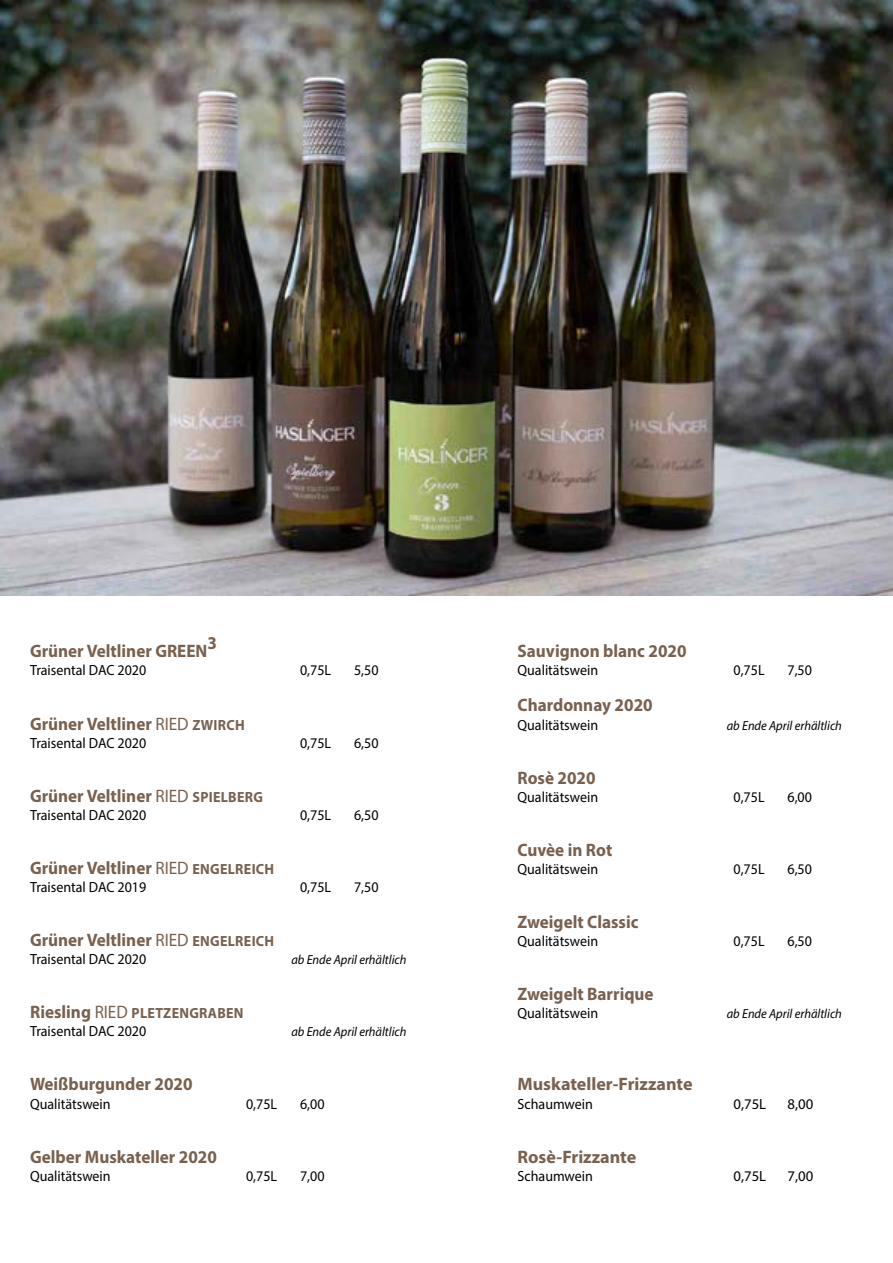
<style>
.page{position:relative;width:893px;height:1263px;background:#fff}
.page>*{position:absolute;margin:0;border:0;box-sizing:border-box;transform-origin:0 0}
.t1{font:700 18px "Myriad Pro";color:#79614f;scale:.95 1}
.t2{font:700 18px "Myriad Pro";color:#79614f}
.t3{font:14.7px/18px "Myriad Pro";color:#000;scale:.95 1}
.t4{font:14.7px "Myriad Pro";color:#000}
.t5{font:italic 13.05px "Myriad Pro";color:#000;scale:.95 1}
.s1{font-weight:400}
.s2{font-size:14.7px}
.s3{font-weight:700;font-size:18px;color:#79614f}
.s4{font-size:18px;color:#79614f}
.s5{font-weight:700;color:#79614f}
</style>
<div class="page">
<img style="left:0;top:0;width:893px;height:596px">
<p class="t1" style="left:207px;top:631px;width:12px">3</p>
<p class="t1" style="left:30px;top:639px;width:188px">Grüner Veltliner GREEN</p>
<p class="t3" style="left:30px;top:661px;width:124px">Traisental DAC 2020</p>
<p class="t3" style="left:300px;top:661px;width:34px">0,75L</p>
<p class="t3" style="left:354px;top:661px;width:27px">5,50</p>
<p class="t1" style="left:30px;top:712px;width:228px">Grüner Veltliner <span class="s1">RIED</span> <span class="s2">ZWIRCH</span></p>
<p class="t3" style="left:30px;top:733px;width:124px">Traisental DAC 2020</p>
<p class="t3" style="left:300px;top:733px;width:34px">0,75L</p>
<p class="t3" style="left:354px;top:733px;width:27px">6,50</p>
<p class="t1" style="left:30px;top:784px;width:247px">Grüner Veltliner <span class="s1">RIED</span> <span class="s2">SPIELBERG</span></p>
<p class="t3" style="left:30px;top:805px;width:124px">Traisental DAC 2020</p>
<p class="t3" style="left:300px;top:805px;width:34px">0,75L</p>
<p class="t3" style="left:354px;top:805px;width:27px">6,50</p>
<p class="t1" style="left:30px;top:856px;width:259px">Grüner Veltliner <span class="s1">RIED</span> <span class="s2">ENGELREICH</span></p>
<p class="t3" style="left:30px;top:878px;width:124px">Traisental DAC 2019</p>
<p class="t3" style="left:300px;top:878px;width:34px">0,75L</p>
<p class="t3" style="left:354px;top:878px;width:27px">7,50</p>
<p class="t1" style="left:30px;top:928px;width:259px">Grüner Veltliner <span class="s1">RIED</span> <span class="s2">ENGELREICH</span></p>
<p class="t3" style="left:30px;top:950px;width:124px">Traisental DAC 2020</p>
<p class="t5" style="left:291px;top:952px;width:123px">ab Ende April erhältlich</p>
<p class="t3" style="left:30px;top:1004px;width:226px"><span class="s3">Riesling</span> <span class="s4">RIED</span> <span class="s5">PLETZENGRABEN<br></span>Traisental DAC 2020</p>
<p class="t5" style="left:291px;top:1024px;width:123px">ab Ende April erhältlich</p>
<p class="t1" style="left:30px;top:1073px;width:173px">Weißburgunder 2020</p>
<p class="t3" style="left:30px;top:1094px;width:86px">Qualitätswein</p>
<p class="t3" style="left:246px;top:1094px;width:34px">0,75L</p>
<p class="t3" style="left:300px;top:1094px;width:27px">6,00</p>
<p class="t1" style="left:30px;top:1145px;width:198px">Gelber Muskateller 2020</p>
<p class="t3" style="left:30px;top:1166px;width:86px">Qualitätswein</p>
<p class="t3" style="left:246px;top:1166px;width:34px">0,75L</p>
<p class="t3" style="left:300px;top:1166px;width:27px">7,00</p>
<p class="t1" style="left:517px;top:639px;width:179px">Sauvignon blanc 2020</p>
<p class="t3" style="left:517px;top:661px;width:86px">Qualitätswein</p>
<p class="t3" style="left:733px;top:661px;width:34px">0,75L</p>
<p class="t3" style="left:787px;top:661px;width:27px">7,50</p>
<p class="t1" style="left:517px;top:694px;width:144px">Chardonnay 2020</p>
<p class="t3" style="left:517px;top:715px;width:86px">Qualitätswein</p>
<p class="t5" style="left:727px;top:717px;width:123px">ab Ende April erhältlich</p>
<p class="t1" style="left:517px;top:766px;width:84px">Rosè 2020</p>
<p class="t3" style="left:517px;top:787px;width:86px">Qualitätswein</p>
<p class="t3" style="left:733px;top:787px;width:34px">0,75L</p>
<p class="t3" style="left:787px;top:787px;width:27px">6,00</p>
<p class="t1" style="left:517px;top:838px;width:101px">Cuvèe in Rot</p>
<p class="t3" style="left:517px;top:860px;width:86px">Qualitätswein</p>
<p class="t3" style="left:733px;top:860px;width:34px">0,75L</p>
<p class="t3" style="left:787px;top:860px;width:27px">6,50</p>
<p class="t1" style="left:517px;top:910px;width:129px">Zweigelt Classic</p>
<p class="t3" style="left:517px;top:932px;width:86px">Qualitätswein</p>
<p class="t3" style="left:733px;top:932px;width:34px">0,75L</p>
<p class="t3" style="left:787px;top:932px;width:27px">6,50</p>
<p class="t1" style="left:517px;top:982px;width:145px">Zweigelt Barrique</p>
<p class="t3" style="left:517px;top:1004px;width:86px">Qualitätswein</p>
<p class="t5" style="left:727px;top:1006px;width:123px">ab Ende April erhältlich</p>
<p class="t2" style="left:517px;top:1073px;width:176px">Muskateller-Frizzante</p>
<p class="t3" style="left:517px;top:1094px;width:81px">Schaumwein</p>
<p class="t4" style="left:733px;top:1094px;width:34px">0,75L</p>
<p class="t4" style="left:787px;top:1094px;width:27px">8,00</p>
<p class="t2" style="left:517px;top:1145px;width:120px">Rosè-Frizzante</p>
<p class="t3" style="left:517px;top:1166px;width:81px">Schaumwein</p>
<p class="t4" style="left:733px;top:1167px;width:34px">0,75L</p>
<p class="t4" style="left:787px;top:1167px;width:27px">7,00</p>
</div>
